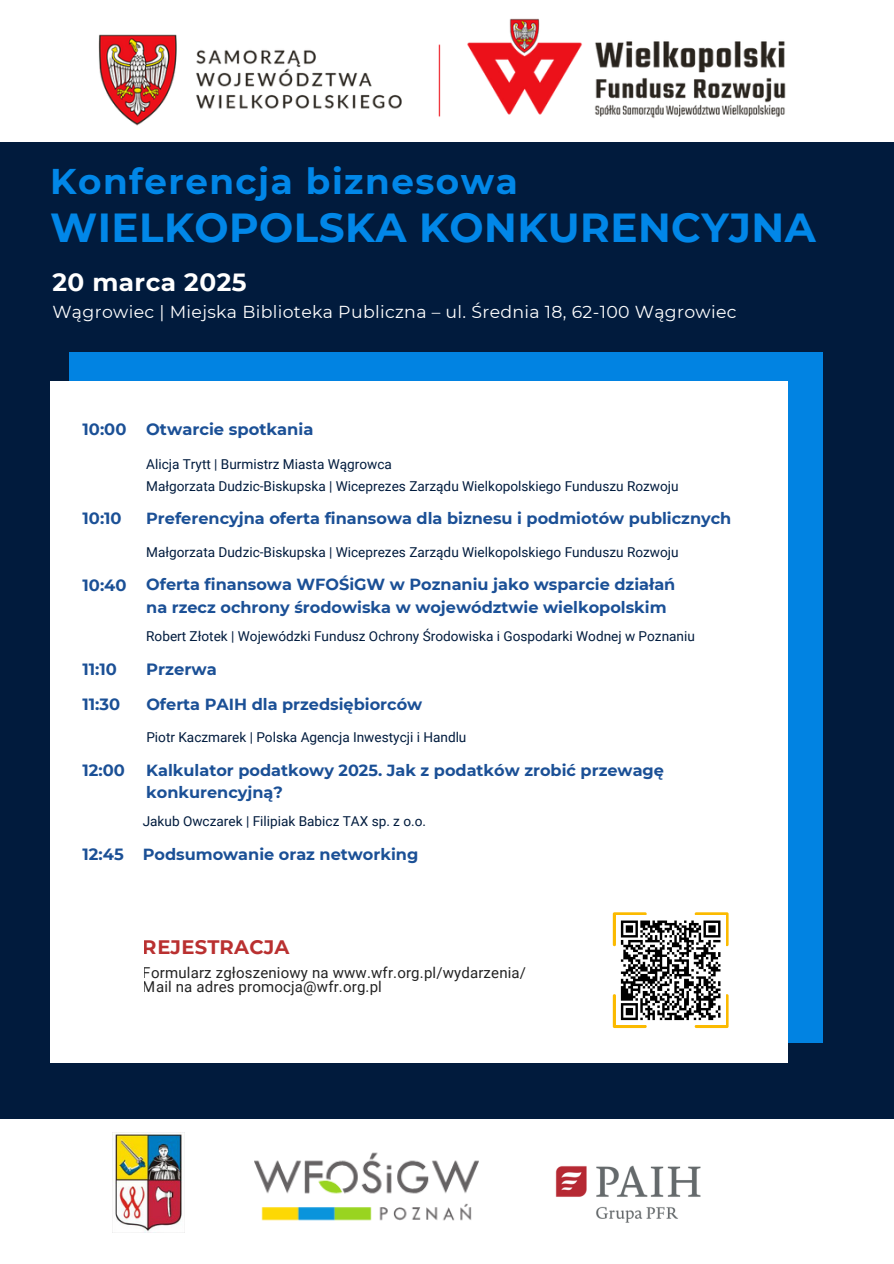
<style>
.page{position:relative;width:894px;height:1264px;background:#fff}
.page>*{position:absolute;margin:0;border:0;box-sizing:border-box;transform-origin:0 0}
.t1{font:700 40.5px "Montserrat";letter-spacing:.01em;color:#0187e8}
.t2{font:700 35.7px "Montserrat";letter-spacing:.04em;color:#0187e8}
.t3{font:700 24.75px "Montserrat";letter-spacing:.02em;color:#fff}
.t4{font:700 19.5px "Montserrat";letter-spacing:.01em;color:#af1111}
.t5{font:17.25px "Montserrat";letter-spacing:.02em;color:#fff}
.t6{font:700 16.35px "Montserrat";color:#1b5096}
.t7{font:700 16.05px/22.2px "Montserrat";color:#1b5096}
.t8{font:15px/14.4px "Roboto";letter-spacing:.01em;color:#000}
.t9{font:13.65px/22.2px "Roboto";color:#011b3d}
</style>
<div class="page">
<div style="left:0;top:0;width:893px;height:1263px;background:#011b3d"></div>
<div style="left:0;top:1118px;width:893px;height:145px;background:#fff"></div>
<img style="left:555px;top:1165px;width:146px;height:58px">
<div style="left:70px;top:352px;width:752px;height:690px;background:#0187e8"></div>
<div style="left:50px;top:381px;width:737px;height:681px;background:#fff"></div>
<div style="left:0;top:0;width:893px;height:142px;background:#fff"></div>
<img style="left:98px;top:18px;width:688px;height:108px">
<img style="left:113px;top:1132px;width:72px;height:100px">
<img style="left:255px;top:1152px;width:223px;height:69px">
<svg style="left:612px;top:912px;width:116px;height:116px"></svg>
<h2 class="t2" style="left:50px;top:159px;width:469px">Konferencja biznesowa</h2>
<p class="t1" style="left:50px;top:203px;width:767px">WIELKOPOLSKA KONKURENCYJNA</p>
<h1 class="t3" style="left:52px;top:267px;width:196px">20 marca 2025</h1>
<h1 class="t5" style="left:52px;top:301px;width:685px">Wągrowiec | Miejska Biblioteka Publiczna – ul. Średnia 18, 62-100 Wągrowiec</h1>
<h6 class="t6" style="left:82px;top:419px;width:45px">10:00</h6>
<h4 class="t6" style="left:82px;top:508px;width:41px">10:10</h4>
<h6 class="t6" style="left:82px;top:574px;width:45px">10:40</h6>
<h6 class="t6" style="left:82px;top:659px;width:36px">11:10</h6>
<h4 class="t6" style="left:82px;top:694px;width:39px">11:30</h4>
<h4 class="t6" style="left:82px;top:760px;width:44px">12:00</h4>
<p class="t6" style="left:82px;top:844px;width:43px">12:45</p>
<h5 class="t6" style="left:146px;top:419px;width:169px">Otwarcie spotkania</h5>
<h4 class="t9" style="left:146px;top:453px;width:534px">Alicja Trytt | Burmistrz Miasta Wągrowca<br>Małgorzata Dudzic-Biskupska | Wiceprezes Zarządu Wielkopolskiego Funduszu Rozwoju</h4>
<h4 class="t7" style="left:146px;top:507px;width:586px">Preferencyjna oferta finansowa dla biznesu i podmiotów publicznych</h4>
<h4 class="t9" style="left:146px;top:541px;width:534px">Małgorzata Dudzic-Biskupska | Wiceprezes Zarządu Wielkopolskiego Funduszu Rozwoju</h4>
<h4 class="t7" style="left:146px;top:573px;width:530px">Oferta finansowa WFOŚiGW w Poznaniu jako wsparcie działań na rzecz ochrony środowiska w województwie wielkopolskim</h4>
<h4 class="t9" style="left:146px;top:625px;width:550px">Robert Złotek | Wojewódzki Fundusz Ochrony Środowiska i Gospodarki Wodnej w Poznaniu</h4>
<h4 class="t6" style="left:146px;top:659px;width:72px">Przerwa</h4>
<h4 class="t7" style="left:146px;top:693px;width:277px">Oferta PAIH dla przedsiębiorców</h4>
<h6 class="t9" style="left:146px;top:726px;width:321px">Piotr Kaczmarek | Polska Agencja Inwestycji i Handlu</h6>
<h4 class="t7" style="left:146px;top:759px;width:519px">Kalkulator podatkowy 2025. Jak z podatków zrobić przewagę konkurencyjną?</h4>
<h6 class="t9" style="left:143px;top:810px;width:285px">Jakub Owczarek | Filipiak Babicz TAX sp. z o.o.</h6>
<h4 class="t7" style="left:143px;top:843px;width:277px">Podsumowanie oraz networking</h4>
<h3 class="t4" style="left:143px;top:935px;width:148px">REJESTRACJA</h3>
<p class="t8" style="left:143px;top:965px;width:385px">Formularz zgłoszeniowy na www.wfr.org.pl/wydarzenia/<br>Mail na adres promocja@wfr.org.pl</p>
</div>
